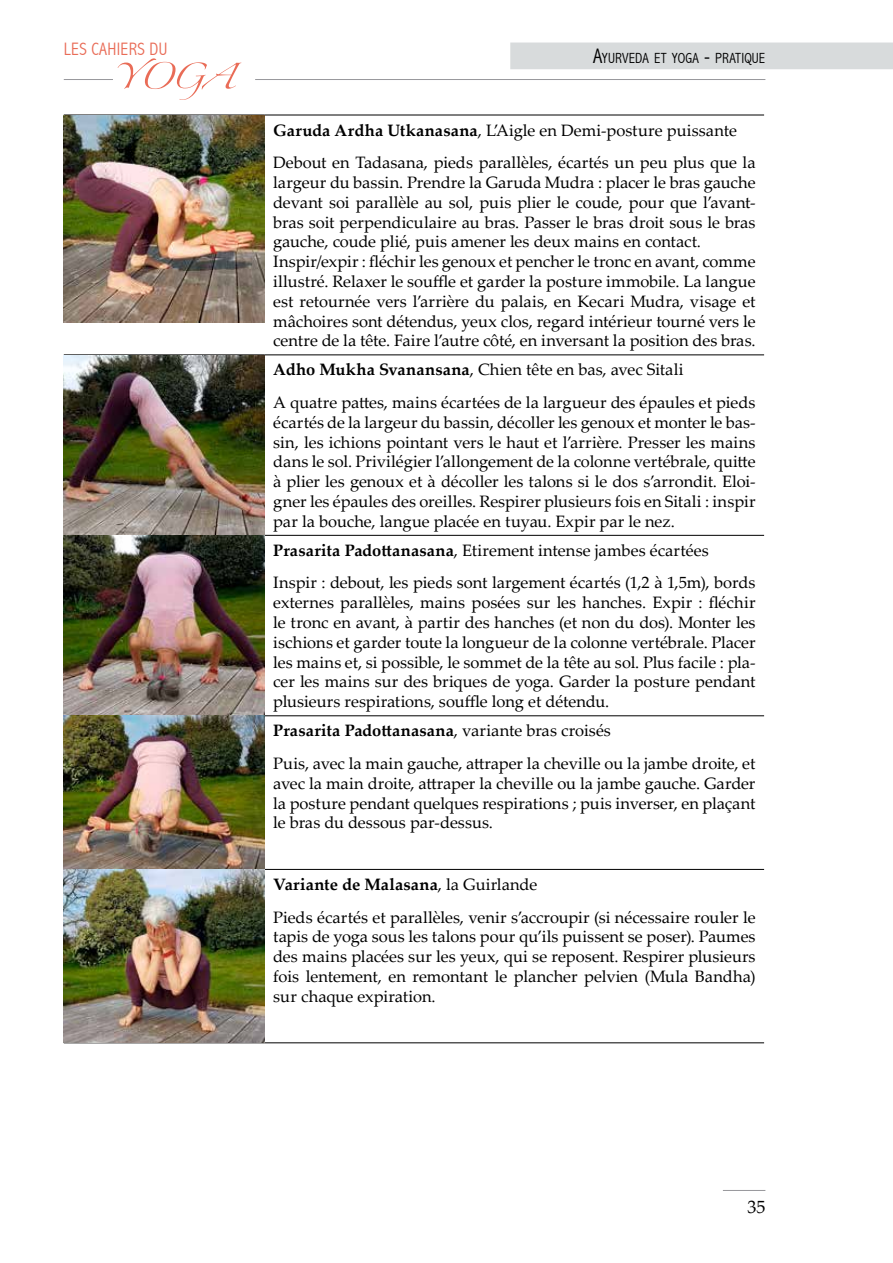
<style>
.page{position:relative;width:893px;height:1263px;background:#fff}
.page>*{position:absolute;margin:0;border:0;box-sizing:border-box;transform-origin:0 0}
.t1{font:57px "Linotype Zapfino One";color:#e96c57}
.t2{font:300 condensed 18px "Abadi";letter-spacing:.015em;color:#e96c57}
.t3{font:18px "Palatino Linotype";color:#000}
.t4{font:16.5px/19.8px "Palatino Linotype";color:#000}
.t5{font:300 condensed 14.7px "Abadi";letter-spacing:.01em;color:#000}
.s1{font-size:21px}
.s2{font-weight:700}
</style>
<div class="page">
<hr style="left:255px;top:79px;width:510px;height:1px;background:#98989c">
<hr style="left:64px;top:79px;width:49px;height:1px;background:#98989c">
<hr style="left:723px;top:1190px;width:42px;height:1px;background:#98989c">
<div style="left:510px;top:43px;width:383px;height:26px;background:#d8dbdc"></div>
<hr style="left:265px;top:115px;width:499px;height:1px;background:#000">
<hr style="left:265px;top:355px;width:499px;height:1px;background:#000">
<hr style="left:265px;top:535px;width:499px;height:1px;background:#000">
<hr style="left:265px;top:715px;width:499px;height:1px;background:#000">
<hr style="left:265px;top:869px;width:499px;height:1px;background:#000">
<hr style="left:265px;top:1042px;width:499px;height:1px;background:#000">
<img style="left:64px;top:115px;width:201px;height:208px">
<img style="left:64px;top:355px;width:201px;height:688px">
<p class="t2" style="left:64px;top:39px;width:105px">LES CAHIERS DU</p>
<h1 class="t1" style="left:113px;top:35px;width:124px">YOGA</h1>
<p class="t5" style="left:593px;top:49px;width:174px"><span class="s1">A</span>YURVEDA ET YOGA <span class="s1">-</span> PRATIQUE</p>
<p class="t4" style="left:273px;top:113px;width:484px;line-height:32.5px"><span class="s2">Garuda Ardha Utkanasana</span>, L’Aigle en Demi-posture puissante<br>Debout en Tadasana, pieds parallèles, écartés un peu plus que la</p>
<p class="t4" style="left:273px;top:172px;width:484px">largeur du bassin. Prendre la Garuda Mudra : placer le bras gauche devant soi parallèle au sol, puis plier le coude, pour que l’avant&shy;bras soit perpendiculaire au bras. Passer le bras droit sous le bras gauche, coude plié, puis amener les deux mains en contact.<br>Inspir/expir : fléchir les genoux et pencher le tronc en avant, comme illustré. Relaxer le souffle et garder la posture immobile. La langue est retournée vers l’arrière du palais, en Kecari Mudra, visage et mâchoires sont détendus, yeux clos, regard intérieur tourné vers le centre de la tête. Faire l’autre côté, en inversant la position des bras.</p>
<p class="t4" style="left:273px;top:353px;width:484px;line-height:32.5px"><span class="s2">Adho Mukha Svanansana</span>, Chien tête en bas, avec Sitali<br>A quatre pattes, mains écartées de la largueur des épaules et pieds</p>
<p class="t4" style="left:273px;top:412px;width:484px;text-align:justify">écartés de la largeur du bassin, décoller les genoux et monter le bas&shy;sin, les ichions pointant vers le haut et l’arrière. Presser les mains dans le sol. Privilégier l’allongement de la colonne vertébrale, quitte à plier les genoux et à décoller les talons si le dos s’arrondit. Eloi&shy;gner les épaules des oreilles. Respirer plusieurs fois en Sitali : inspir par la bouche, langue placée en tuyau. Expir par le nez.</p>
<p class="t4" style="left:273px;top:533px;width:484px;line-height:32.5px"><span class="s2">Prasarita Padottanasana</span>, Etirement intense jambes écartées<br>Inspir : debout, les pieds sont largement écartés (1,2 à 1,5m), bords</p>
<p class="t4" style="left:273px;top:592px;width:484px;text-align:justify">externes parallèles, mains posées sur les hanches. Expir : fléchir le tronc en avant, à partir des hanches (et non du dos). Monter les ischions et garder toute la longueur de la colonne vertébrale. Placer les mains et, si possible, le sommet de la tête au sol. Plus facile : pla&shy;cer les mains sur des briques de yoga. Garder la posture pendant plusieurs respirations, souffle long et détendu.</p>
<p class="t4" style="left:273px;top:714px;width:484px;line-height:32.5px"><span class="s2">Prasarita Padottanasana</span>, variante bras croisés<br>Puis, avec la main gauche, attraper la cheville ou la jambe droite, et</p>
<p class="t4" style="left:273px;top:772px;width:484px;text-align:justify">avec la main droite, attraper la cheville ou la jambe gauche. Garder la posture pendant quelques respirations ; puis inverser, en plaçant le bras du dessous par-dessus.</p>
<p class="t4" style="left:273px;top:867px;width:484px;line-height:32.5px"><span class="s2">Variante de Malasana</span>, la Guirlande<br>Pieds écartés et parallèles, venir s’accroupir (si nécessaire rouler le</p>
<p class="t4" style="left:273px;top:926px;width:484px;text-align:justify">tapis de yoga sous les talons pour qu’ils puissent se poser). Paumes des mains placées sur les yeux, qui se reposent. Respirer plusieurs fois lentement, en remontant le plancher pelvien (Mula Bandha) sur chaque expiration.</p>
<p class="t3" style="left:747px;top:1194px;width:19px">35</p>
</div>
